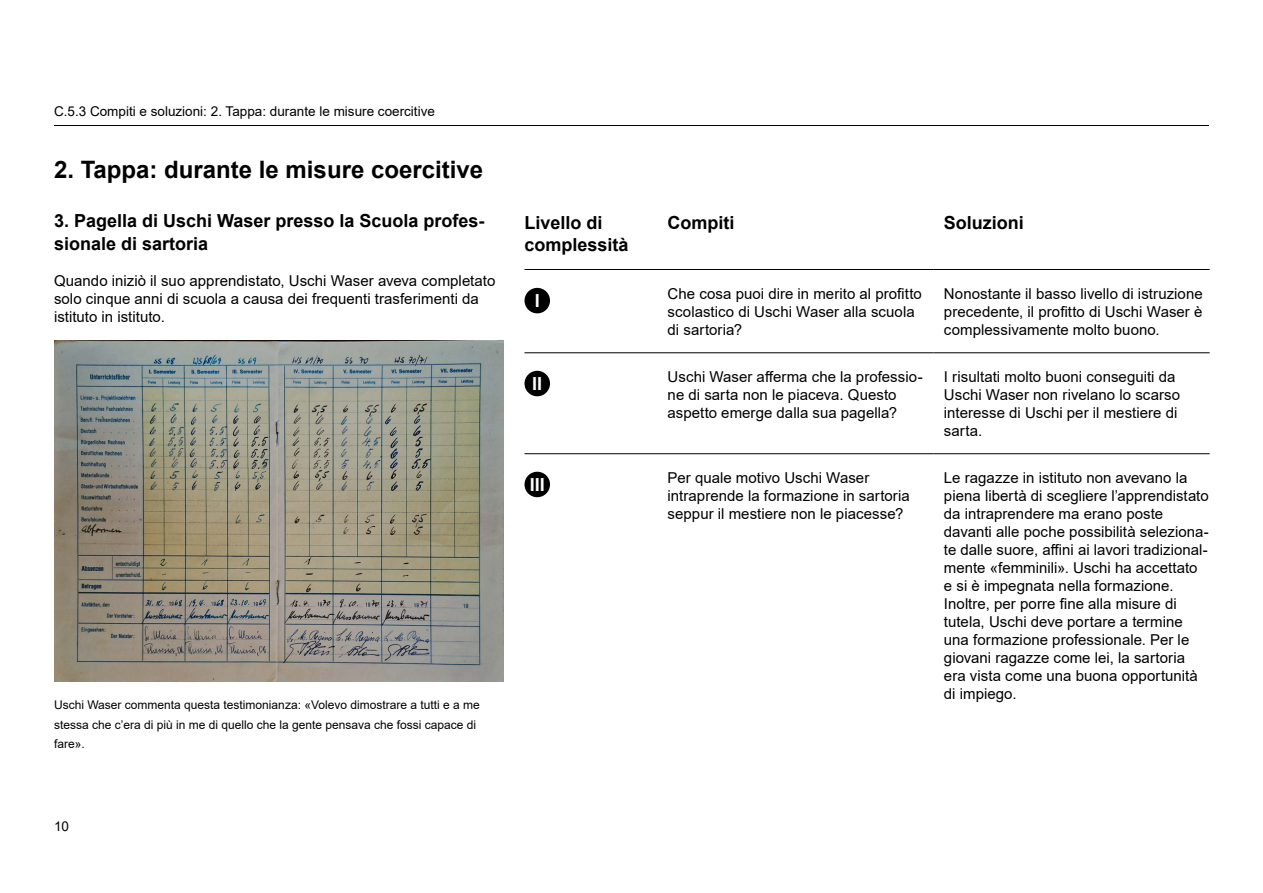
<style>
.page{position:relative;width:1263px;height:893px;background:#fff}
.page>*{position:absolute;margin:0;border:0;box-sizing:border-box;transform-origin:0 0}
.t1{font:700 24px "Arial";color:#000}
.t2{font:700 18px/22.5px "Arial";color:#000}
.t3{font:700 18px "Arial";color:#fff}
.t4{font:15px/18px "Arial";color:#000}
.t5{font:13.5px "Arial";color:#000}
.t6{font:12px/19.6px "Arial";color:#000}
</style>
<div class="page">
<hr style="left:54px;top:125px;width:1155px;height:1px;background:#000">
<hr style="left:524px;top:352px;width:133px;height:1px;background:#000">
<hr style="left:657px;top:352px;width:276px;height:1px;background:#000">
<hr style="left:933px;top:352px;width:277px;height:1px;background:#000">
<hr style="left:524px;top:453px;width:133px;height:1px;background:#000">
<hr style="left:657px;top:453px;width:276px;height:1px;background:#000">
<hr style="left:933px;top:453px;width:277px;height:1px;background:#000">
<hr style="left:524px;top:269px;width:133px;height:1px;background:#000">
<hr style="left:657px;top:269px;width:276px;height:1px;background:#000">
<hr style="left:933px;top:269px;width:277px;height:1px;background:#000">
<div style="left:524px;top:288px;width:26px;height:25px;background:#000;border-radius:50%"></div>
<div style="left:524px;top:371px;width:26px;height:25px;background:#000;border-radius:50%"></div>
<div style="left:524px;top:472px;width:26px;height:25px;background:#000;border-radius:50%"></div>
<img style="left:54px;top:340px;width:449px;height:342px">
<p class="t5" style="left:54px;top:102px;width:382px">C.5.3 Compiti e soluzioni: 2. Tappa: durante le misure coercitive</p>
<h1 class="t1" style="left:54px;top:153px;width:431px">2. Tappa: durante le misure coercitive</h1>
<p class="t2" style="left:54px;top:210px;width:432px">3. Pagella di Uschi Waser presso la Scuola profes&shy;sionale di sartoria</p>
<p class="t4" style="left:54px;top:272px;width:443px">Quando iniziò il suo apprendistato, Uschi Waser aveva completato solo cinque anni di scuola a causa dei frequenti trasferimenti da istituto in istituto.</p>
<p class="t6" style="left:54px;top:695px;width:427px">Uschi Waser commenta questa testimonianza: «Volevo dimostrare a tutti e a me stessa che c’era di più in me di quello che la gente pensava che fossi capace di fare».</p>
<p class="t5" style="left:54px;top:817px;width:17px">10</p>
<p class="t2" style="left:524px;top:212px;width:106px">Livello di complessità</p>
<p class="t2" style="left:668px;top:212px;width:68px">Compiti</p>
<p class="t2" style="left:944px;top:212px;width:82px">Soluzioni</p>
<p class="t3" style="left:535px;top:288px;width:7px">I</p>
<p class="t4" style="left:668px;top:284px;width:256px">Che cosa puoi dire in merito al profitto scolastico di Uschi Waser alla scuola di sartoria?</p>
<p class="t4" style="left:944px;top:284px;width:260px;text-align:justify">Nonostante il basso livello di istruzione precedente, il profitto di Uschi Waser è complessivamente molto buono.</p>
<p class="t3" style="left:532px;top:371px;width:12px">II</p>
<p class="t4" style="left:668px;top:367px;width:257px">Uschi Waser afferma che la professio&shy;ne di sarta non le piaceva. Questo aspetto emerge dalla sua pagella?</p>
<p class="t4" style="left:944px;top:367px;width:238px">I risultati molto buoni conseguiti da<br>Uschi Waser non rivelano lo scarso interesse di Uschi per il mestiere di sarta.</p>
<p class="t3" style="left:530px;top:472px;width:17px">III</p>
<p class="t4" style="left:668px;top:468px;width:244px">Per quale motivo Uschi Waser intraprende la formazione in sartoria seppur il mestiere non le piacesse?</p>
<p class="t4" style="left:944px;top:468px;width:266px">Le ragazze in istituto non avevano la piena libertà di scegliere l’apprendistato da intraprendere ma erano poste davanti alle poche possibilità seleziona&shy;te dalle suore, affini ai lavori tradizional&shy;mente «femminili». Uschi ha accettato e si è impegnata nella formazione.<br>Inoltre, per porre fine alla misure di tutela, Uschi deve portare a termine una formazione professionale. Per le giovani ragazze come lei, la sartoria era vista come una buona opportunità di impiego.</p>
</div>
